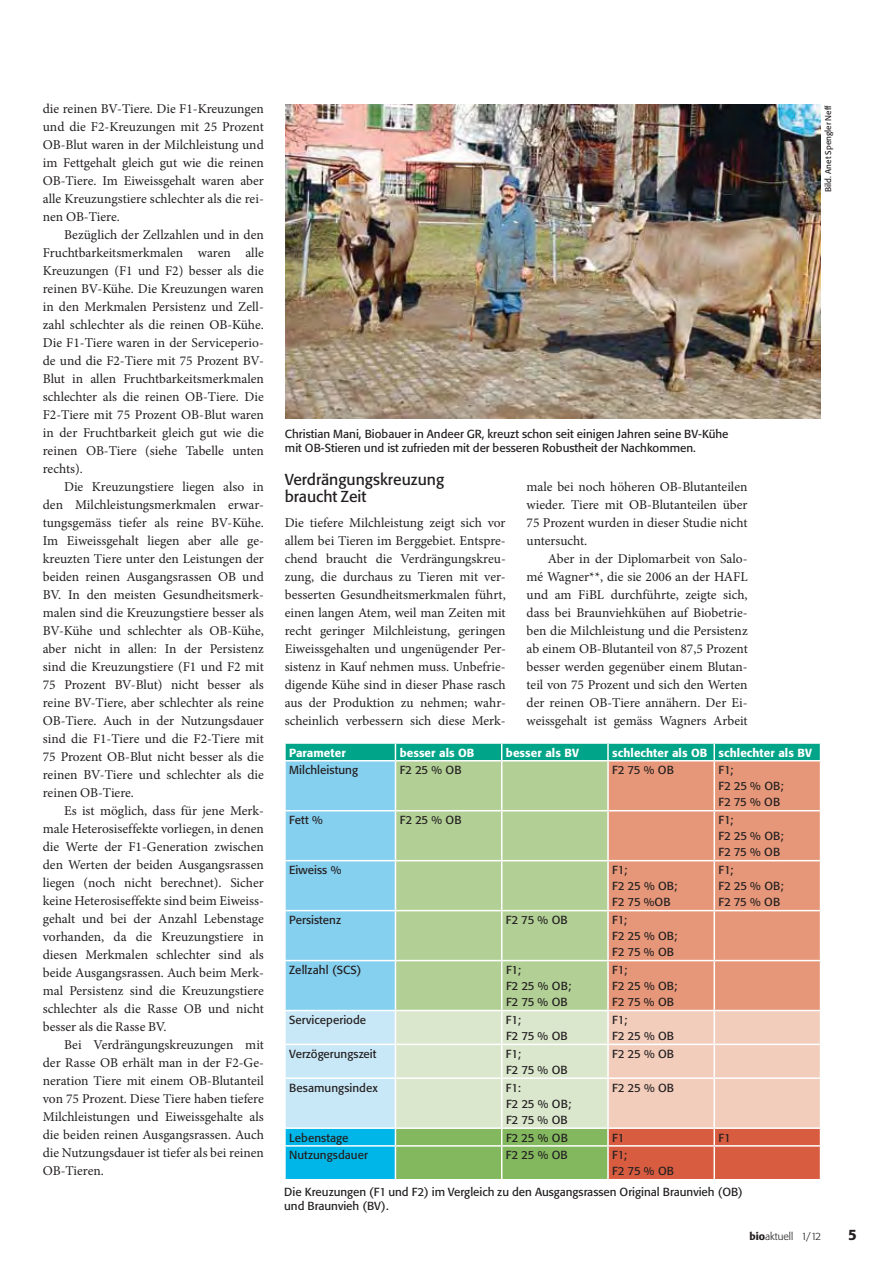
<style>
.page{position:relative;width:893px;height:1263px;background:#fff}
.page>*{position:absolute;margin:0;border:0;box-sizing:border-box;transform-origin:0 0}
.t1{font:15.75px/16.5px "Formata BQ";color:#231f20}
.t2{font:500 15px "Formata BQ";color:#231f20}
.t3{font:13.5px/18px "Minion Pro";color:#231f20;text-align:justify}
.t4{font:11.55px/16px "Formata BQ";color:#231f20}
.t5{font:500 11.55px "Formata BQ";letter-spacing:.005em;color:#fff}
.t6{font:300 10.5px "Formata BQ";color:#231f20}
.t7{font:8.25px "Formata BQ";color:#231f20}
.s1{font-weight:500}
</style>
<div class="page">
<svg style="left:285px;top:743px;width:536px;height:436px;background:#bcc0a8"></svg>
<hr style="left:714px;top:760px;width:107px;height:2px;background:#fff">
<img style="left:286px;top:104px;width:534px;height:315px">
<p class="t3" style="left:43px;top:101px;width:223px">die reinen BV-Tiere. Die F1-Kreuzungen und die F2-Kreuzungen mit 25 Prozent OB-Blut waren in der Milchleistung und im Fettgehalt gleich gut wie die reinen OB-Tiere. Im Eiweissgehalt waren aber alle Kreuzungstiere schlechter als die rei&shy;nen OB-Tiere.</p>
<p class="t3" style="left:43px;top:227px;width:223px;text-indent:21px">Bezüglich der Zellzahlen und in den Fruchtbarkeitsmerkmalen waren alle Kreuzungen (F1 und F2) besser als die reinen BV-Kühe. Die Kreuzungen waren in den Merkmalen Persistenz und Zell&shy;zahl schlechter als die reinen OB-Kühe.<br>Die F1-Tiere waren in der Serviceperio&shy;de und die F2-Tiere mit 75 Prozent BV-Blut in allen Fruchtbarkeitsmerkmalen schlechter als die reinen OB-Tiere. Die F2-Tiere mit 75 Prozent OB-Blut waren in der Fruchtbarkeit gleich gut wie die reinen OB-Tiere (siehe Tabelle unten rechts).</p>
<p class="t3" style="left:43px;top:479px;width:223px;text-indent:21px">Die Kreuzungstiere liegen also in den Milchleistungsmerkmalen erwar&shy;tungsgemäss tiefer als reine BV-Kühe.<br>Im Eiweissgehalt liegen aber alle ge&shy;kreuzten Tiere unter den Leistungen der beiden reinen Ausgangsrassen OB und BV. In den meisten Gesundheitsmerk&shy;malen sind die Kreuzungstiere besser als BV-Kühe und schlechter als OB-Kühe, aber nicht in allen: In der Persistenz sind die Kreuzungstiere (F1 und F2 mit 75 Prozent BV-Blut) nicht besser als reine BV-Tiere, aber schlechter als reine OB-Tiere. Auch in der Nutzungsdauer sind die F1-Tiere und die F2-Tiere mit 75 Prozent OB-Blut nicht besser als die reinen BV-Tiere und schlechter als die reinen OB-Tiere.</p>
<p class="t3" style="left:43px;top:803px;width:223px;text-indent:21px">Es ist möglich, dass für jene Merk&shy;male Heterosiseffekte vorliegen, in denen die Werte der F1-Generation zwischen den Werten der beiden Ausgangsrassen liegen (noch nicht berechnet). Sicher keine Heterosiseffekte sind beim Eiweiss&shy;gehalt und bei der Anzahl Lebenstage vorhanden, da die Kreuzungstiere in diesen Merkmalen schlechter sind als beide Ausgangsrassen. Auch beim Merk&shy;mal Persistenz sind die Kreuzungstiere schlechter als die Rasse OB und nicht besser als die Rasse BV.</p>
<p class="t3" style="left:43px;top:1036px;width:223px;text-indent:21px">Bei Verdrängungskreuzungen mit der Rasse OB erhält man in der F2-Ge&shy;neration Tiere mit einem OB-Blutanteil von 75 Prozent. Diese Tiere haben tiefere Milchleistungen und Eiweissgehalte als die beiden reinen Ausgangsrassen. Auch die Nutzungsdauer ist tiefer als bei reinen OB-Tieren.</p>
<p class="t7" style="left:824px;top:192px;width:88px;rotate:-90deg">Bild. Anet Spengler Neff</p>
<p class="t4" style="left:285px;top:427px;width:445px;line-height:14.5px">Christian Mani, Biobauer in Andeer GR, kreuzt schon seit einigen Jahren seine BV-Kühe mit OB-Stieren und ist zufrieden mit der besseren Robustheit der Nachkommen.</p>
<p class="t1" style="left:285px;top:472px;width:161px">Verdrängungskreuzung braucht Zeit</p>
<p class="t3" style="left:285px;top:515px;width:223px">Die tiefere Milchleistung zeigt sich vor allem bei Tieren im Berggebiet. Entspre&shy;chend braucht die Verdrängungskreu&shy;zung, die durchaus zu Tieren mit ver&shy;besserten Gesundheitsmerkmalen führt, einen langen Atem, weil man Zeiten mit recht geringer Milchleistung, geringen Eiweissgehalten und ungenügender Per&shy;sistenz in Kauf nehmen muss. Unbefrie&shy;digende Kühe sind in dieser Phase rasch aus der Produktion zu nehmen; wahr&shy;scheinlich verbessern sich diese Merk-</p>
<p class="t3" style="left:526px;top:479px;width:222px">male bei noch höheren OB-Blutanteilen wieder. Tiere mit OB-Blutanteilen über 75 Prozent wurden in dieser Studie nicht untersucht.</p>
<p class="t3" style="left:526px;top:551px;width:223px;text-indent:21px">Aber in der Diplomarbeit von Salo&shy;mé Wagner**, die sie 2006 an der HAFL und am FiBL durchführte, zeigte sich, dass bei Braunviehkühen auf Biobetrie&shy;ben die Milchleistung und die Persistenz ab einem OB-Blutanteil von 87,5 Prozent besser werden gegenüber einem Blutan&shy;teil von 75 Prozent und sich den Werten der reinen OB-Tiere annähern. Der Ei&shy;weissgehalt ist gemäss Wagners Arbeit</p>
<p class="t5" style="left:289px;top:747px;width:58px">Parameter</p>
<p class="t5" style="left:400px;top:747px;width:76px">besser als OB</p>
<p class="t5" style="left:506px;top:747px;width:74px">besser als BV</p>
<p class="t5" style="left:612px;top:747px;width:201px">schlechter als OB schlechter als BV</p>
<p class="t4" style="left:289px;top:763px;width:70px">Milchleistung</p>
<p class="t4" style="left:400px;top:763px;width:63px">F2 25 % OB</p>
<p class="t4" style="left:612px;top:763px;width:63px">F2 75 % OB</p>
<p class="t4" style="left:718px;top:763px;width:67px">F1;<br>F2 25 % OB;<br>F2 75 % OB</p>
<p class="t4" style="left:289px;top:813px;width:35px">Fett %</p>
<p class="t4" style="left:400px;top:813px;width:63px">F2 25 % OB</p>
<p class="t4" style="left:718px;top:813px;width:67px">F1;<br>F2 25 % OB;<br>F2 75 % OB</p>
<p class="t4" style="left:289px;top:863px;width:54px">Eiweiss %</p>
<p class="t4" style="left:612px;top:863px;width:67px">F1;<br>F2 25 % OB;<br>F2 75 %OB</p>
<p class="t4" style="left:718px;top:863px;width:67px">F1;<br>F2 25 % OB;<br>F2 75 % OB</p>
<p class="t4" style="left:289px;top:913px;width:53px">Persistenz</p>
<p class="t4" style="left:506px;top:913px;width:63px">F2 75 % OB</p>
<p class="t4" style="left:612px;top:913px;width:67px">F1;<br>F2 25 % OB;<br>F2 75 % OB</p>
<p class="t4" style="left:289px;top:963px;width:74px">Zellzahl (SCS)</p>
<p class="t4" style="left:506px;top:963px;width:67px">F1;<br>F2 25 % OB;<br>F2 75 % OB</p>
<p class="t4" style="left:612px;top:963px;width:67px">F1;<br>F2 25 % OB;<br>F2 75 % OB</p>
<p class="t4" style="left:289px;top:1012px;width:79px">Serviceperiode</p>
<p class="t4" style="left:506px;top:1012px;width:63px">F1;<br>F2 75 % OB</p>
<p class="t4" style="left:612px;top:1012px;width:63px">F1;<br>F2 25 % OB</p>
<p class="t4" style="left:289px;top:1046px;width:89px">Verzögerungszeit</p>
<p class="t4" style="left:506px;top:1046px;width:63px">F1;<br>F2 75 % OB</p>
<p class="t4" style="left:612px;top:1046px;width:63px">F2 25 % OB</p>
<p class="t4" style="left:289px;top:1080px;width:90px">Besamungsindex</p>
<p class="t4" style="left:506px;top:1080px;width:67px">F1:<br>F2 25 % OB;<br>F2 75 % OB</p>
<p class="t4" style="left:612px;top:1080px;width:63px">F2 25 % OB</p>
<p class="t4" style="left:289px;top:1130px;width:61px">Lebenstage</p>
<p class="t4" style="left:506px;top:1130px;width:63px">F2 25 % OB</p>
<p class="t4" style="left:612px;top:1130px;width:14px">F1</p>
<p class="t4" style="left:718px;top:1130px;width:14px">F1</p>
<p class="t4" style="left:289px;top:1148px;width:80px">Nutzungsdauer</p>
<p class="t4" style="left:506px;top:1148px;width:63px">F2 25 % OB</p>
<p class="t4" style="left:612px;top:1148px;width:63px">F1;<br>F2 75 % OB</p>
<p class="t4" style="left:284px;top:1185px;width:460px;line-height:14.5px">Die Kreuzungen (F1 und F2) im Vergleich zu den Ausgangsrassen Original Braunvieh (OB) und Braunvieh (BV).</p>
<p class="t6" style="left:749px;top:1231px;width:73px"><span class="s1">bio</span>aktuell 1/12</p>
<p class="t2" style="left:848px;top:1228px;width:10px">5</p>
</div>
